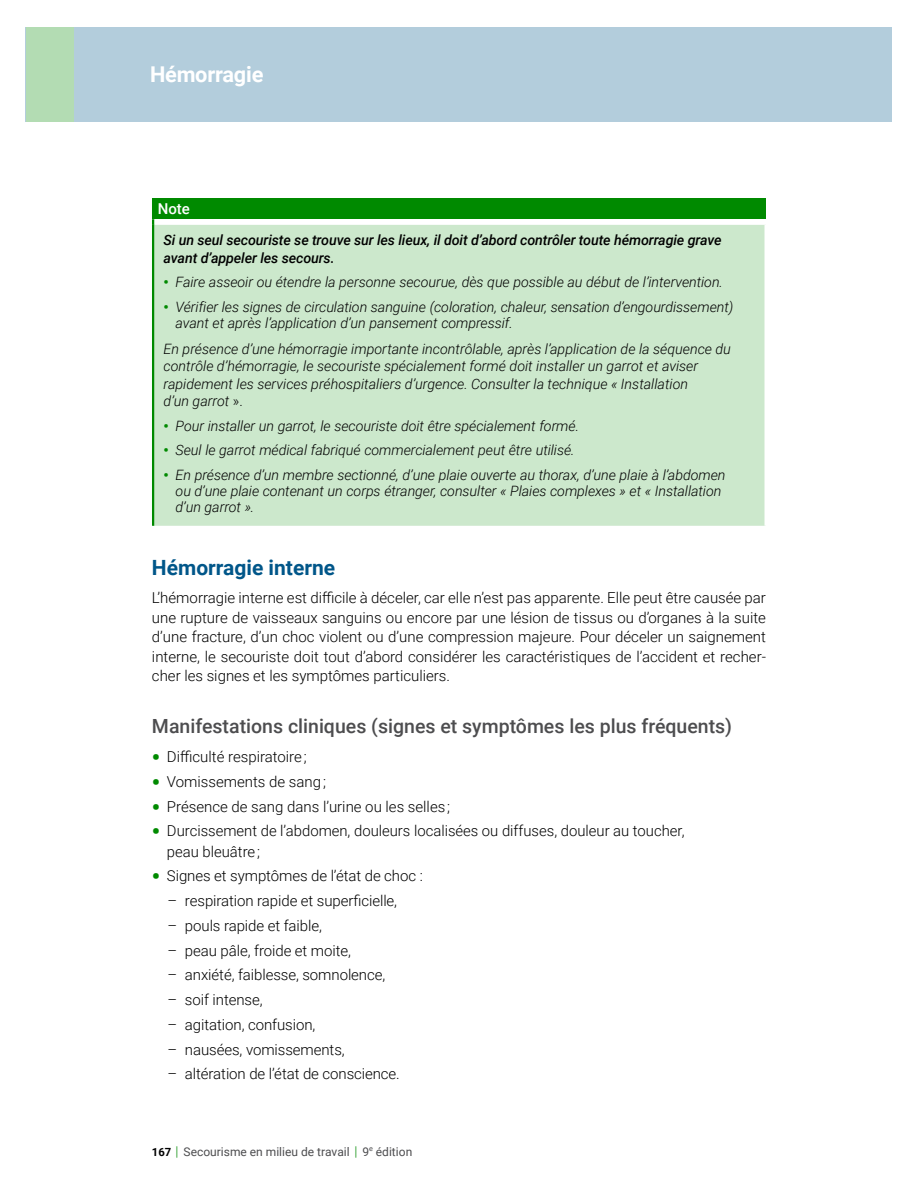
<style>
.page{position:relative;width:918px;height:1188px;background:#fff}
.page>*{position:absolute;margin:0;border:0;box-sizing:border-box;transform-origin:0 0}
.t1{font:700 21.75px "Roboto";letter-spacing:-.01em;color:#fff}
.h3_-_Sous-titre_1{font:700 21px "Roboto";color:#005689}
.h2_-_Sous-titre_2{font:500 19.5px "Roboto";color:#4d4d4f}
.p_-_Texte_courant_de{font:300 15px/19.5px "Roboto";color:#000;text-align:justify}
.p_-Puces_A{font:300 15px/20.2px "Roboto";color:#000}
.p_-_Liste_indentée_à{font:300 15px "Roboto";letter-spacing:-.005em;color:#000}
.p_-_Titre_Notes_Seco{font:500 15px "Roboto";color:#fff}
.p_-_Puces_tableau{font:italic 300 14.25px/15.8px "Roboto";letter-spacing:-.005em;color:#000}
.P_-_Texte_tableau{font:italic 300 14.25px/17.2px "Roboto";color:#000}
.p_-_Sous-titre_table{font:italic 500 14.25px/17.2px "Roboto";letter-spacing:-.01em;color:#000}
.t2{font:12px "Roboto";color:#4d4d4f}
.s1{font-weight:900;font-style:normal;color:#008a00}
.s2{font-style:normal}
.s3{font-weight:900;font-size:22.5px;color:#008a00}
.s4{font-weight:700;font-size:11.25px;color:#000}
.s5{font-weight:300;font-size:13.5px;color:#008a00}
</style>
<div class="page">
<div style="left:26px;top:27px;width:866px;height:95px;background:#b3cddc"></div>
<div style="left:26px;top:27px;width:48px;height:95px;background:#b3dcb3"></div>
<div style="left:153px;top:198px;width:612px;height:22px;background:#008a00"></div>
<div style="left:153px;top:224px;width:612px;height:303px;background:#cce8cc"></div>
<hr style="left:154px;top:223px;width:612px;height:2px;background:#fff">
<hr style="left:152px;top:526px;width:614px;height:1px;background:#fff">
<hr style="left:152px;top:198px;width:2px;height:22px;background:#008a00">
<hr style="left:152px;top:224px;width:2px;height:302px;background:#008a00">
<h1 class="t1" style="left:150px;top:59px;width:115px">Hémorragie</h1>
<p class="p_-_Titre_Notes_Seco" style="left:158px;top:199px;width:33px">Note</p>
<p class="p_-_Sous-titre_table" style="left:164px;top:231px;width:560px">Si un seul secouriste se trouve sur les lieux, il doit d’abord contrôler toute hémorragie grave avant d’appeler les secours.</p>
<p class="p_-_Puces_tableau" style="left:164px;top:274px;width:561px"><span class="s1">•</span> Faire asseoir ou étendre la personne secourue, dès que possible au début de l’intervention.</p>
<p class="p_-_Puces_tableau" style="left:176px;top:299px;width:559px;text-indent:-12px"><span class="s1">•</span> Vérifier les signes de circulation sanguine (coloration, chaleur, sensation d’engourdissement) avant et après l’application d’un pansement compressif.</p>
<p class="P_-_Texte_tableau" style="left:164px;top:340px;width:569px">En présence d’une hémorragie importante incontrôlable, après l’application de la séquence du contrôle d’hémorragie, le secouriste spécialement formé doit installer un garrot et aviser rapidement les services préhospitaliers d’urgence. Consulter la technique « Installation<br>d’un garrot <span class="s2">».</span></p>
<p class="p_-_Puces_tableau" style="left:164px;top:417px;width:417px"><span class="s1">•</span> Pour installer un garrot, le secouriste doit être spécialement formé.</p>
<p class="p_-_Puces_tableau" style="left:164px;top:442px;width:412px"><span class="s1">•</span> Seul le garrot médical fabriqué commercialement peut être utilisé.</p>
<p class="p_-_Puces_tableau" style="left:176px;top:467px;width:551px;text-indent:-12px"><span class="s1">•</span> En présence d’un membre sectionné, d’une plaie ouverte au thorax, d’une plaie à l’abdomen ou d’une plaie contenant un corps étranger, consulter « Plaies complexes » et « Installation d’un garrot ».</p>
<h3 class="h3_-_Sous-titre_1" style="left:152px;top:552px;width:185px">Hémorragie interne</h3>
<p class="p_-_Texte_courant_de" style="left:152px;top:587px;width:616px">L’hémorragie interne est difficile à déceler, car elle n’est pas apparente. Elle peut être causée par une rupture de vaisseaux sanguins ou encore par une lésion de tissus ou d’organes à la suite d’une fracture, d’un choc violent ou d’une compression majeure. Pour déceler un saignement interne, le secouriste doit tout d’abord considérer les caractéristiques de l’accident et recher&shy;cher les signes et les symptômes particuliers.</p>
<h2 class="h2_-_Sous-titre_2" style="left:152px;top:712px;width:582px">Manifestations cliniques (signes et symptômes les plus fréquents)</h2>
<p class="p_-Puces_A" style="left:152px;top:746px;width:156px"><span class="s3">•</span> Difficulté respiratoire ;</p>
<p class="p_-Puces_A" style="left:152px;top:771px;width:175px"><span class="s3">•</span> Vomissements de sang ;</p>
<p class="p_-Puces_A" style="left:152px;top:796px;width:300px"><span class="s3">•</span> Présence de sang dans l’urine ou les selles ;</p>
<p class="p_-Puces_A" style="left:167px;top:820px;width:519px;text-indent:-15px"><span class="s3">•</span> Durcissement de l’abdomen, douleurs localisées ou diffuses, douleur au toucher, peau bleuâtre ;</p>
<p class="p_-Puces_A" style="left:152px;top:865px;width:272px"><span class="s3">•</span> Signes et symptômes de l’état de choc :</p>
<p class="p_-_Liste_indentée_à" style="left:168px;top:890px;width:231px">– respiration rapide et superficielle,</p>
<p class="p_-_Liste_indentée_à" style="left:168px;top:915px;width:156px">– pouls rapide et faible,</p>
<p class="p_-_Liste_indentée_à" style="left:168px;top:940px;width:185px">– peau pâle, froide et moite,</p>
<p class="p_-_Liste_indentée_à" style="left:168px;top:964px;width:219px">– anxiété, faiblesse, somnolence,</p>
<p class="p_-_Liste_indentée_à" style="left:168px;top:989px;width:97px">– soif intense,</p>
<p class="p_-_Liste_indentée_à" style="left:168px;top:1014px;width:149px">– agitation, confusion,</p>
<p class="p_-_Liste_indentée_à" style="left:168px;top:1039px;width:179px">– nausées, vomissements,</p>
<p class="p_-_Liste_indentée_à" style="left:168px;top:1063px;width:234px">– altération de l’état de conscience.</p>
<p class="t2" style="left:152px;top:1143px;width:262px"><span class="s4">167</span> <span class="s5">|</span> Secourisme en milieu de travail <span class="s5">|</span> 9<sup>e</sup> édition</p>
</div>
